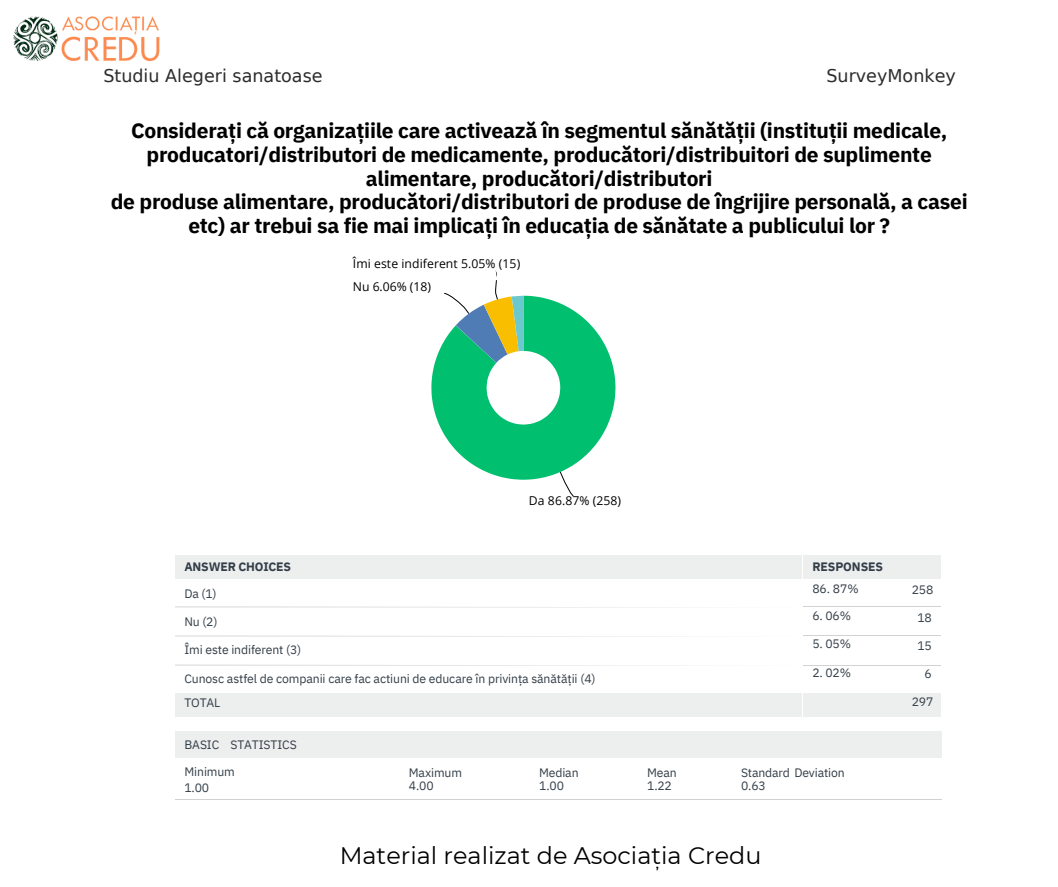
<style>
.page{position:relative;width:1058px;height:887px;background:#fff}
.page>*{position:absolute;margin:0;border:0;box-sizing:border-box;transform-origin:0 0}
.t1{font:23.85px "Montserrat";color:#000}
.t2{font:700 21px/23.7px "IBM Plex Sans";letter-spacing:-.015em;color:#000;text-align:center}
.t3{font:17.55px "DejaVu Sans";color:#2c2c2c}
.t4{font:12.15px/13.4px "IBM Plex Sans";letter-spacing:-.01em;color:#333e48}
.t5{font:12.15px "Open Sans";letter-spacing:.005em;color:#000}
.t6{font:700 12.15px "IBM Plex Sans";letter-spacing:-.015em;color:#333e48}
</style>
<div class="page">
<img style="left:13px;top:16px;width:147px;height:45px">
<div style="left:802px;top:554px;width:139px;height:24px;background:#edeeee"></div>
<div style="left:802px;top:693px;width:139px;height:24px;background:#edeeee"></div>
<hr style="left:802px;top:664px;width:139px;height:1px;background:#d0d2d3">
<svg style="left:175px;top:664px;width:628px;height:53px"></svg>
<hr style="left:802px;top:635px;width:1px;height:30px;background:#fff">
<hr style="left:802px;top:635px;width:139px;height:1px;background:#d0d2d3">
<svg style="left:175px;top:635px;width:186px;height:1px"></svg>
<hr style="left:802px;top:606px;width:1px;height:30px;background:#fff">
<hr style="left:802px;top:606px;width:139px;height:1px;background:#d0d2d3">
<svg style="left:175px;top:554px;width:628px;height:53px"></svg>
<div style="left:175px;top:731px;width:223px;height:27px;background:#edeeee"></div>
<div style="left:398px;top:731px;width:131px;height:27px;background:#edeeee"></div>
<div style="left:529px;top:731px;width:108px;height:27px;background:#edeeee"></div>
<div style="left:637px;top:731px;width:94px;height:27px;background:#edeeee"></div>
<div style="left:731px;top:731px;width:210px;height:27px;background:#edeeee"></div>
<hr style="left:731px;top:798px;width:210px;height:1px;background:#d0d2d3">
<hr style="left:637px;top:798px;width:94px;height:1px;background:#d0d2d3">
<hr style="left:529px;top:798px;width:108px;height:1px;background:#d0d2d3">
<hr style="left:398px;top:798px;width:131px;height:1px;background:#d0d2d3">
<hr style="left:175px;top:798px;width:223px;height:1px;background:#d0d2d3">
<svg style="left:431px;top:270px;width:185px;height:226px"></svg>
<p class="t3" style="left:103px;top:65px;width:221px">Studiu Alegeri sanatoase</p>
<h1 class="t3" style="left:826px;top:65px;width:131px">SurveyMonkey</h1>
<p class="t2" style="left:111px;top:119px;width:858px">Considerați că organizațiile care activează în segmentul sănătății (instituții medicale, producatori/distributori de medicamente, producători/distribuitori de suplimente alimentare, producători/distributori<br>de produse alimentare, producători/distributori de produse de îngrijire personală, a casei etc) ar trebui sa fie mai implicați în educația de sănătate a publicului lor ?</p>
<p class="t5" style="left:353px;top:255px;width:169px">Îmi este indiferent 5.05% (15)</p>
<p class="t5" style="left:353px;top:278px;width:80px">Nu 6.06% (18)</p>
<h3 class="t5" style="left:529px;top:491px;width:94px">Da 86.87% (258)</h3>
<p class="t6" style="left:184px;top:558px;width:108px">ANSWER CHOICES</p>
<p class="t4" style="left:184px;top:586px;width:34px">Da (1)</p>
<p class="t4" style="left:184px;top:615px;width:35px">Nu (2)</p>
<p class="t4" style="left:184px;top:643px;width:118px">Îmi este indiferent (3)</p>
<p class="t4" style="left:184px;top:672px;width:413px">Cunosc astfel de companii care fac actiuni de educare în privința sănătății (4)</p>
<p class="t4" style="left:184px;top:695px;width:37px">TOTAL</p>
<p class="t4" style="left:184px;top:737px;width:114px">BASIC STATISTICS</p>
<p class="t4" style="left:184px;top:764px;width:52px">Minimum</p>
<p class="t4" style="left:184px;top:781px;width:26px">1.00</p>
<p class="t4" style="left:409px;top:765px;width:55px">Maximum<br>4.00</p>
<p class="t4" style="left:539px;top:765px;width:41px">Median<br>1.00</p>
<p class="t6" style="left:812px;top:558px;width:72px">RESPONSES</p>
<p class="t4" style="left:812px;top:582px;width:48px">86. 87%</p>
<p class="t4" style="left:812px;top:608px;width:40px">6. 06%</p>
<p class="t4" style="left:812px;top:636px;width:40px">5. 05%</p>
<p class="t4" style="left:812px;top:665px;width:40px">2. 02%</p>
<h4 class="t4" style="left:647px;top:765px;width:31px">Mean<br>1.22</h4>
<p class="t4" style="left:741px;top:765px;width:105px">Standard Deviation<br>0.63</p>
<h3 class="t1" style="left:340px;top:841px;width:423px">Material realizat de Asociația Credu</h3>
<p class="t4" style="left:911px;top:583px;width:23px">258</p>
<p class="t4" style="left:917px;top:611px;width:16px">18</p>
<p class="t4" style="left:917px;top:639px;width:16px">15</p>
<p class="t4" style="left:924px;top:666px;width:9px">6</p>
<p class="t4" style="left:911px;top:694px;width:23px">297</p>
</div>
